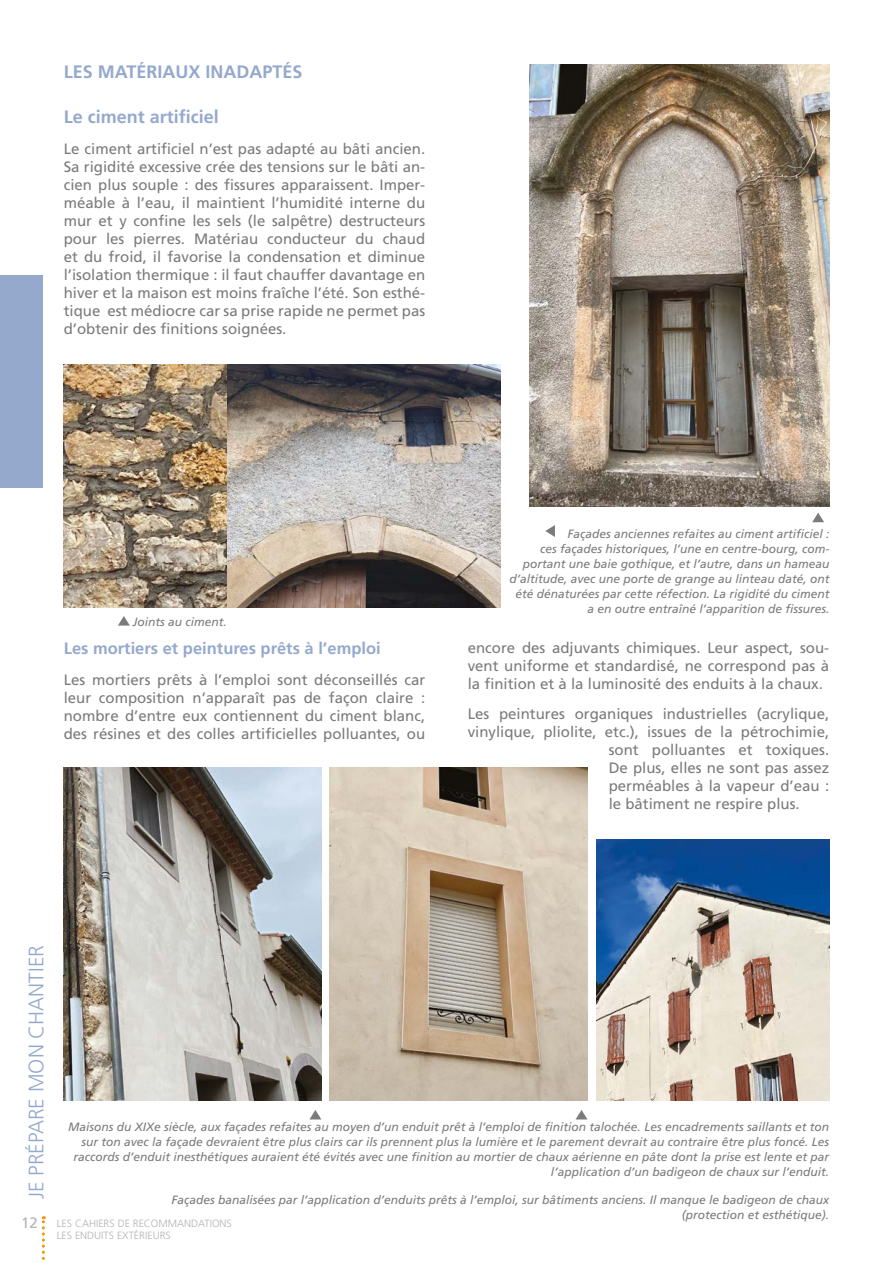
<style>
.page{position:relative;width:893px;height:1263px;background:#fff}
.page>*{position:absolute;margin:0;border:0;box-sizing:border-box;transform-origin:0 0}
.t1{font:300 21px "Frutiger";color:#95a9cd}
.TITRE_1-BLEU{font:700 18px "Frutiger";color:#95a9cd}
.SOUS_TITRE_1-BLEU{font:700 18px "Frutiger";color:#95a9cd}
.texte_chapeau-BLEU{font:700 16.5px "Frutiger";color:#95a9cd}
.texte_courant{font:15px/18px "Frutiger";color:#7c7b7b;text-align:justify}
.t2{font:15px "Frutiger";color:#b3b2b2}
.légende{font:italic 12px/15px "Frutiger";color:#7c7b7b;text-align:right}
.t3{font:300 10.5px/12.6px "Frutiger";color:#b3b2b2}
</style>
<div class="page">
<svg style="left:42px;top:1216px;width:3px;height:44px"></svg>
<div style="left:0;top:276px;width:43px;height:212px;background:#95a9cd"></div>
<img style="left:596px;top:839px;width:233px;height:261px">
<img style="left:64px;top:365px;width:436px;height:243px">
<img style="left:330px;top:767px;width:257px;height:333px">
<img style="left:64px;top:767px;width:257px;height:333px">
<img style="left:530px;top:64px;width:299px;height:442px">
<svg style="left:576px;top:1110px;width:11px;height:9px"></svg>
<svg style="left:310px;top:1110px;width:11px;height:9px"></svg>
<svg style="left:812px;top:513px;width:12px;height:9px"></svg>
<svg style="left:545px;top:525px;width:10px;height:12px"></svg>
<svg style="left:118px;top:616px;width:12px;height:10px"></svg>
<p class="TITRE_1-BLEU" style="left:64px;top:61px;width:240px">LES MATÉRIAUX INADAPTÉS</p>
<p class="SOUS_TITRE_1-BLEU" style="left:64px;top:106px;width:157px">Le ciment artificiel</p>
<p class="texte_courant" style="left:64px;top:139px;width:363px">Le ciment artificiel n’est pas adapté au bâti ancien.<br>Sa rigidité excessive crée des tensions sur le bâti an&shy;cien plus souple : des fissures apparaissent. Imper&shy;méable à l’eau, il maintient l’humidité interne du mur et y confine les sels (le salpêtre) destructeurs pour les pierres. Matériau conducteur du chaud et du froid, il favorise la condensation et diminue l’isolation thermique : il faut chauffer davantage en hiver et la maison est moins fraîche l’été. Son esthé&shy;tique est médiocre car sa prise rapide ne permet pas d’obtenir des finitions soignées.</p>
<p class="légende" style="left:133px;top:614px;width:96px">Joints au ciment.</p>
<p class="texte_chapeau-BLEU" style="left:64px;top:638px;width:318px">Les mortiers et peintures prêts à l’emploi</p>
<p class="texte_courant" style="left:64px;top:670px;width:363px">Les mortiers prêts à l’emploi sont déconseillés car leur composition n’apparaît pas de façon claire : nombre d’entre eux contiennent du ciment blanc, des résines et des colles artificielles polluantes, ou</p>
<p class="légende" style="left:509px;top:526px;width:322px">Façades anciennes refaites au ciment artificiel :<br>ces façades historiques, l’une en centre-bourg, com&shy;portant une baie gothique, et l’autre, dans un hameau d’altitude, avec une porte de grange au linteau daté, ont été dénaturées par cette réfection. La rigidité du ciment a en outre entraîné l’apparition de fissures.</p>
<p class="texte_courant" style="left:468px;top:638px;width:363px">encore des adjuvants chimiques. Leur aspect, sou&shy;vent uniforme et standardisé, ne correspond pas à la finition et à la luminosité des enduits à la chaux.</p>
<p class="texte_courant" style="left:468px;top:705px;width:363px">Les peintures organiques industrielles (acrylique,</p>
<p class="texte_courant" style="left:468px;top:723px;width:363px">vinylique, pliolite, etc.), issues de la pétrochimie,</p>
<p class="texte_courant" style="left:609px;top:741px;width:222px">sont polluantes et toxiques.</p>
<p class="texte_courant" style="left:609px;top:759px;width:222px">De plus, elles ne sont pas assez</p>
<p class="texte_courant" style="left:609px;top:777px;width:222px">perméables à la vapeur d’eau :</p>
<p class="texte_courant" style="left:609px;top:795px;width:192px">le bâtiment ne respire plus.</p>
<p class="t1" style="left:24px;top:1199px;width:256px;rotate:-90deg">JE PRÉPARE MON CHANTIER</p>
<p class="légende" style="left:68px;top:1119px;width:762px">Maisons du XIXe siècle, aux façades refaites au moyen d’un enduit prêt à l’emploi de finition talochée. Les encadrements saillants et ton sur ton avec la façade devraient être plus clairs car ils prennent plus la lumière et le parement devrait au contraire être plus foncé. Les raccords d’enduit inesthétiques auraient été évités avec une finition au mortier de chaux aérienne en pâte dont la prise est lente et par l’application d’un badigeon de chaux sur l’enduit.</p>
<p class="légende" style="left:171px;top:1192px;width:659px">Façades banalisées par l’application d’enduits prêts à l’emploi, sur bâtiments anciens. Il manque le badigeon de chaux (protection et esthétique).</p>
<p class="t2" style="left:21px;top:1214px;width:18px">12</p>
<p class="t3" style="left:57px;top:1216px;width:176px">LES CAHIERS DE RECOMMANDATIONS<br>LES ENDUITS EXTÉRIEURS</p>
</div>
